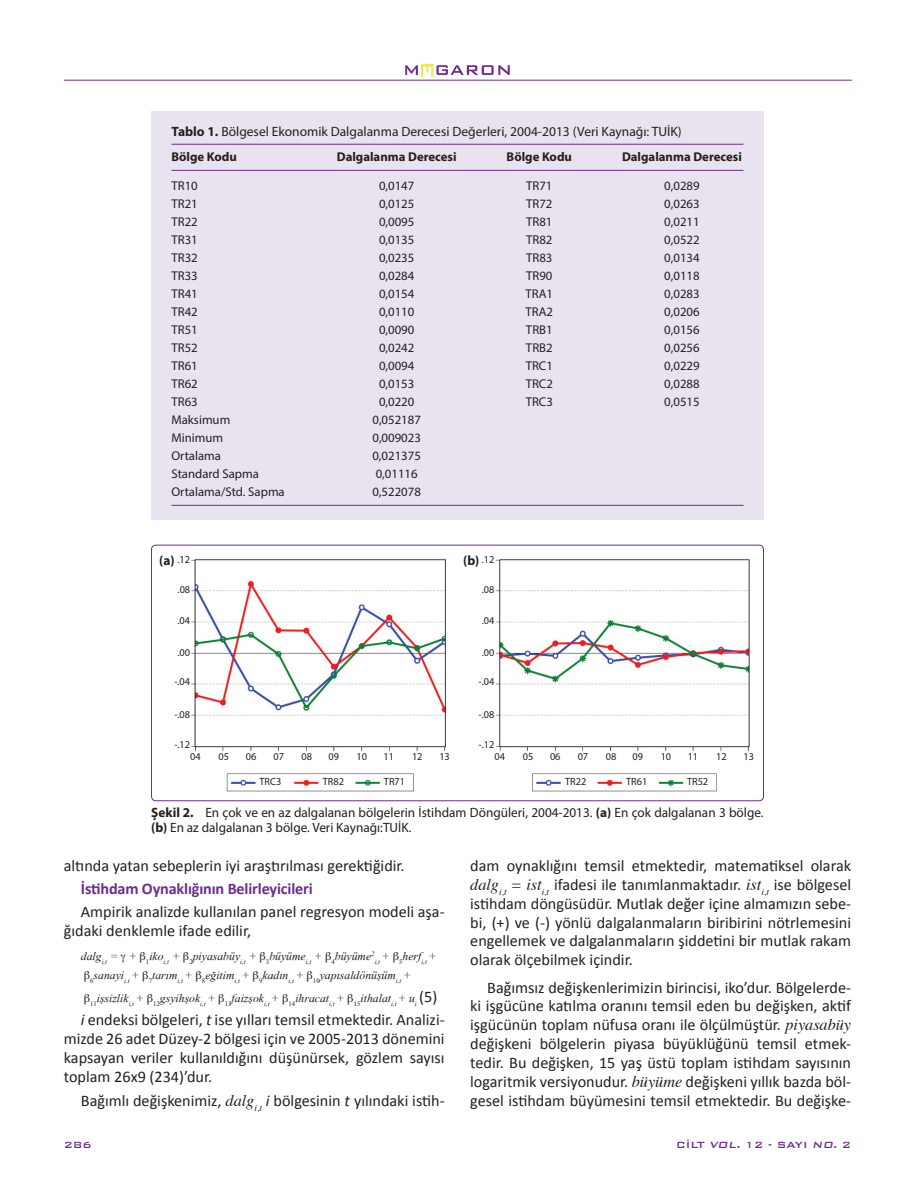
<style>
.page{position:relative;width:915px;height:1191px;background:#fff}
.page>*{position:absolute;margin:0;border:0;box-sizing:border-box;transform-origin:0 0}
.t1{font:16.2px/18.8px "Calibri";color:#231f20;text-align:justify}
.t2{font:700 16.2px "Calibri";letter-spacing:-.01em;color:#6e2c91}
.t3{font:13.5px/15px "Myriad Pro";color:#231f20}
.t4{font:700 13.5px "Myriad Pro";color:#231f20}
.t5{font:12.75px "Myriad Pro";color:#231f20}
.t6{font:700 12.75px "Myriad Pro";color:#231f20}
.t7{font:500 12px "Bank Gothic BT";color:#6e2c91}
.t8{font:italic 11.7px/23.2px "Times New Roman";color:#231f20}
.t9{font:10.5px "Myriad Pro";color:#231f20}
.t10{font:italic 6.75px "Times New Roman";color:#231f20}
.s1{font-weight:700}
.s2{font-style:normal}
.s3{font-style:italic}
.s4{font-family:"Times";font-style:italic}
.s5{font-family:"Times"}
</style>
<div class="page">
<div style="left:151px;top:111px;width:612px;height:408px;background:#e9e2ef"></div>
<hr style="left:171px;top:170px;width:572px;height:1px;background:#6e2c91">
<hr style="left:171px;top:144px;width:572px;height:1px;background:#6e2c91">
<hr style="left:171px;top:505px;width:572px;height:1px;background:#6e2c91">
<div style="left:151px;top:545px;width:612px;height:256px;border:1px solid #6e2c91;border-radius:4px"></div>
<img style="left:191px;top:559px;width:255px;height:233px">
<img style="left:495px;top:559px;width:255px;height:233px">
<svg style="left:405px;top:64px;width:104px;height:13px"></svg>
<hr style="left:64px;top:80px;width:787px;height:1px;background:#6e2c91">
<p class="t3" style="left:171px;top:123px;width:511px"><span class="s1">Tablo 1.</span> Bölgesel Ekonomik Dalgalanma Derecesi Değerleri, 2004-2013 (Veri Kaynağı: TUİK)</p>
<p class="t6" style="left:171px;top:149px;width:67px">Bölge Kodu</p>
<p class="t6" style="left:336px;top:149px;width:121px">Dalgalanma Derecesi</p>
<p class="t6" style="left:506px;top:149px;width:67px">Bölge Kodu</p>
<p class="t6" style="left:621px;top:149px;width:121px">Dalgalanma Derecesi</p>
<p class="t5" style="left:171px;top:178px;width:28px">TR10</p>
<p class="t5" style="left:379px;top:178px;width:37px">0,0147</p>
<p class="t5" style="left:526px;top:178px;width:28px">TR71</p>
<p class="t5" style="left:664px;top:178px;width:37px">0,0289</p>
<p class="t5" style="left:171px;top:196px;width:28px">TR21</p>
<p class="t5" style="left:379px;top:196px;width:37px">0,0125</p>
<p class="t5" style="left:526px;top:196px;width:28px">TR72</p>
<p class="t5" style="left:664px;top:196px;width:37px">0,0263</p>
<p class="t5" style="left:171px;top:214px;width:28px">TR22</p>
<p class="t5" style="left:379px;top:214px;width:37px">0,0095</p>
<p class="t5" style="left:526px;top:214px;width:28px">TR81</p>
<p class="t5" style="left:664px;top:214px;width:37px">0,0211</p>
<p class="t5" style="left:171px;top:232px;width:28px">TR31</p>
<p class="t5" style="left:379px;top:232px;width:37px">0,0135</p>
<p class="t5" style="left:526px;top:232px;width:28px">TR82</p>
<p class="t5" style="left:664px;top:232px;width:37px">0,0522</p>
<p class="t5" style="left:171px;top:250px;width:28px">TR32</p>
<p class="t5" style="left:379px;top:250px;width:37px">0,0235</p>
<p class="t5" style="left:526px;top:250px;width:28px">TR83</p>
<p class="t5" style="left:664px;top:250px;width:37px">0,0134</p>
<p class="t5" style="left:171px;top:268px;width:28px">TR33</p>
<p class="t5" style="left:379px;top:268px;width:37px">0,0284</p>
<p class="t5" style="left:526px;top:268px;width:28px">TR90</p>
<p class="t5" style="left:664px;top:268px;width:37px">0,0118</p>
<p class="t5" style="left:171px;top:286px;width:28px">TR41</p>
<p class="t5" style="left:379px;top:286px;width:37px">0,0154</p>
<p class="t5" style="left:525px;top:286px;width:29px">TRA1</p>
<p class="t5" style="left:664px;top:286px;width:37px">0,0283</p>
<p class="t5" style="left:171px;top:304px;width:28px">TR42</p>
<p class="t5" style="left:379px;top:304px;width:37px">0,0110</p>
<p class="t5" style="left:525px;top:304px;width:29px">TRA2</p>
<p class="t5" style="left:664px;top:304px;width:37px">0,0206</p>
<p class="t5" style="left:171px;top:322px;width:28px">TR51</p>
<p class="t5" style="left:379px;top:322px;width:37px">0,0090</p>
<p class="t5" style="left:526px;top:322px;width:28px">TRB1</p>
<p class="t5" style="left:664px;top:322px;width:37px">0,0156</p>
<p class="t5" style="left:171px;top:340px;width:28px">TR52</p>
<p class="t5" style="left:379px;top:340px;width:37px">0,0242</p>
<p class="t5" style="left:526px;top:340px;width:28px">TRB2</p>
<p class="t5" style="left:664px;top:340px;width:37px">0,0256</p>
<p class="t5" style="left:171px;top:358px;width:28px">TR61</p>
<p class="t5" style="left:379px;top:358px;width:37px">0,0094</p>
<p class="t5" style="left:525px;top:358px;width:29px">TRC1</p>
<p class="t5" style="left:664px;top:358px;width:37px">0,0229</p>
<p class="t5" style="left:171px;top:376px;width:28px">TR62</p>
<p class="t5" style="left:379px;top:376px;width:37px">0,0153</p>
<p class="t5" style="left:525px;top:376px;width:29px">TRC2</p>
<p class="t5" style="left:664px;top:376px;width:37px">0,0288</p>
<p class="t5" style="left:171px;top:394px;width:28px">TR63</p>
<p class="t5" style="left:379px;top:394px;width:37px">0,0220</p>
<p class="t5" style="left:525px;top:394px;width:29px">TRC3</p>
<p class="t5" style="left:664px;top:394px;width:37px">0,0515</p>
<p class="t5" style="left:171px;top:412px;width:60px">Maksimum</p>
<p class="t5" style="left:372px;top:412px;width:50px">0,052187</p>
<p class="t5" style="left:171px;top:430px;width:53px">Minimum</p>
<p class="t5" style="left:372px;top:430px;width:50px">0,009023</p>
<p class="t5" style="left:171px;top:448px;width:51px">Ortalama</p>
<p class="t5" style="left:372px;top:448px;width:50px">0,021375</p>
<p class="t5" style="left:171px;top:466px;width:89px">Standard Sapma</p>
<p class="t5" style="left:375px;top:466px;width:43px">0,01116</p>
<p class="t5" style="left:171px;top:484px;width:115px">Ortalama/Std. Sapma</p>
<p class="t5" style="left:372px;top:484px;width:50px">0,522078</p>
<p class="t4" style="left:463px;top:551px;width:18px">(b)</p>
<p class="t4" style="left:159px;top:551px;width:17px">(a)</p>
<p class="t9" style="left:481px;top:553px;width:14px">.12</p>
<p class="t9" style="left:177px;top:553px;width:14px">.12</p>
<p class="t9" style="left:177px;top:583px;width:14px">.08</p>
<p class="t9" style="left:481px;top:583px;width:14px">.08</p>
<p class="t9" style="left:177px;top:614px;width:14px">.04</p>
<p class="t9" style="left:177px;top:646px;width:14px">.00</p>
<p class="t9" style="left:174px;top:675px;width:17px">-.04</p>
<p class="t9" style="left:174px;top:707px;width:17px">-.08</p>
<p class="t9" style="left:174px;top:738px;width:17px">-.12</p>
<p class="t9" style="left:481px;top:614px;width:14px">.04</p>
<p class="t9" style="left:481px;top:646px;width:14px">.00</p>
<p class="t9" style="left:478px;top:675px;width:17px">-.04</p>
<p class="t9" style="left:478px;top:707px;width:17px">-.08</p>
<p class="t9" style="left:478px;top:738px;width:17px">-.12</p>
<p class="t9" style="left:190px;top:750px;width:12px">04</p>
<p class="t9" style="left:218px;top:750px;width:12px">05</p>
<p class="t9" style="left:246px;top:750px;width:12px">06</p>
<p class="t9" style="left:273px;top:750px;width:12px">07</p>
<p class="t9" style="left:301px;top:750px;width:12px">08</p>
<p class="t9" style="left:328px;top:750px;width:12px">09</p>
<p class="t9" style="left:356px;top:750px;width:12px">10</p>
<p class="t9" style="left:383px;top:750px;width:12px">11</p>
<p class="t9" style="left:412px;top:750px;width:12px">12</p>
<p class="t9" style="left:439px;top:750px;width:12px">13</p>
<p class="t9" style="left:494px;top:750px;width:12px">04</p>
<p class="t9" style="left:522px;top:750px;width:12px">05</p>
<p class="t9" style="left:550px;top:750px;width:12px">06</p>
<p class="t9" style="left:577px;top:750px;width:12px">07</p>
<p class="t9" style="left:605px;top:750px;width:12px">08</p>
<p class="t9" style="left:632px;top:750px;width:12px">09</p>
<p class="t9" style="left:660px;top:750px;width:12px">10</p>
<p class="t9" style="left:687px;top:750px;width:12px">11</p>
<p class="t9" style="left:716px;top:750px;width:12px">12</p>
<p class="t9" style="left:743px;top:750px;width:12px">13</p>
<p class="t9" style="left:259px;top:775px;width:23px">TRC3</p>
<p class="t9" style="left:323px;top:775px;width:23px">TR82</p>
<p class="t9" style="left:384px;top:775px;width:23px">TR71</p>
<p class="t9" style="left:565px;top:775px;width:23px">TR22</p>
<p class="t9" style="left:626px;top:775px;width:23px">TR61</p>
<p class="t9" style="left:686px;top:775px;width:23px">TR52</p>
<p class="t3" style="left:151px;top:805px;width:613px"><span class="s1">Şekil 2.</span> En çok ve en az dalgalanan bölgelerin İstihdam Döngüleri, 2004-2013. <span class="s1">(a)</span> En çok dalgalanan 3 bölge. <span class="s1">(b)</span> En az dalgalanan 3 bölge. Veri Kaynağı:TUİK.</p>
<p class="t1" style="left:64px;top:855px;width:342px">altında yatan sebeplerin iyi araştırılması gerektiğidir.</p>
<p class="t2" style="left:81px;top:879px;width:233px">İstihdam Oynaklığının Belirleyicileri</p>
<p class="t1" style="left:64px;top:902px;width:382px;text-indent:17px">Ampirik analizde kullanılan panel regresyon modeli aşa&shy;ğıdaki denklemle ifade edilir,</p>
<p class="t8" style="left:81px;top:944px;width:295px">dalg<sub>i,t</sub> = + <sub>1</sub>iko<sub>i,t</sub> + <sub>2</sub>piyasabüy<sub>i,t</sub> + <sub>3</sub>büyüme<sub>i,t</sub> + <sub>4</sub>büyüme<sup>2</sup></p>
<p class="t10" style="left:374px;top:957px;width:63px">i,t <sup>+</sup> <span class="s2">5</span><sup>herf</sup>i,t <sup>+</sup></p>
<p class="t8" style="left:90px;top:963px;width:328px"><sub>6</sub>sanayi<sub>i,t</sub> + <sub>7</sub>tarım<sub>i,t</sub> + <sub>8</sub>eğitim<sub>i,t</sub> + <sub>9</sub>kadın<sub>i,t</sub> + <sub>10</sub>yapısaldönüşüm<sub>i,t</sub> +<br><sub>11</sub>işsizlik<sub>i,t</sub> + <sub>12</sub>gsyihşok<sub>i,t</sub> + <sub>13</sub>faizşok<sub>i,t</sub> + <sub>14</sub>ihracat<sub>i,t</sub> + <sub>5</sub>ithalat<sub>i,t</sub> + u<sub>i</sub></p>
<p class="t1" style="left:81px;top:984px;width:365px;line-height:23.2px;text-indent:338px">(5) <span class="s3">i</span> endeksi bölgeleri, <span class="s3">t</span> ise yılları temsil etmektedir. Analizi-</p>
<p class="t1" style="left:64px;top:1028px;width:382px">mizde 26 adet Düzey-2 bölgesi için ve 2005-2013 dönemini kapsayan veriler kullanıldığını düşünürsek, gözlem sayısı toplam 26x9 (234)’dur.</p>
<p class="t1" style="left:81px;top:1090px;width:365px">Bağımlı değişkenimiz, <span class="s4">dalg</span><sub>i,t</sub> <span class="s3">i</span> bölgesinin <span class="s3">t</span> yılındaki istih-</p>
<p class="t1" style="left:470px;top:855px;width:382px">dam oynaklığını temsil etmektedir, matematiksel olarak <span class="s4">dalg</span><sub>i,t</sub> <span class="s5">=</span> <span class="s4">ist</span><sub>i,t</sub> ifadesi ile tanımlanmaktadır. <span class="s4">ist</span><sub>i,t</sub> ise bölgesel istihdam döngüsüdür. Mutlak değer içine almamızın sebe&shy;bi, (+) ve (-) yönlü dalgalanmaların biribirini nötrlemesini engellemek ve dalgalanmaların şiddetini bir mutlak rakam olarak ölçebilmek içindir.</p>
<p class="t1" style="left:470px;top:977px;width:382px;text-indent:17px">Bağımsız değişkenlerimizin birincisi, iko’dur. Bölgelerde&shy;ki işgücüne katılma oranını temsil eden bu değişken, aktif işgücünün toplam nüfusa oranı ile ölçülmüştür. <span class="s4">piyasabüy </span>değişkeni bölgelerin piyasa büyüklüğünü temsil etmek&shy;tedir. Bu değişken, 15 yaş üstü toplam istihdam sayısının logaritmik versiyonudur. <span class="s4">büyüme</span> değişkeni yıllık bazda böl&shy;gesel istihdam büyümesini temsil etmektedir. Bu değişke-</p>
<p class="t7" style="left:64px;top:1138px;width:29px">286</p>
<p class="t7" style="left:676px;top:1138px;width:176px">CİLT <span class="s3">VOL.</span> 12 - SAYI <span class="s3">NO.</span> 2</p>
</div>
